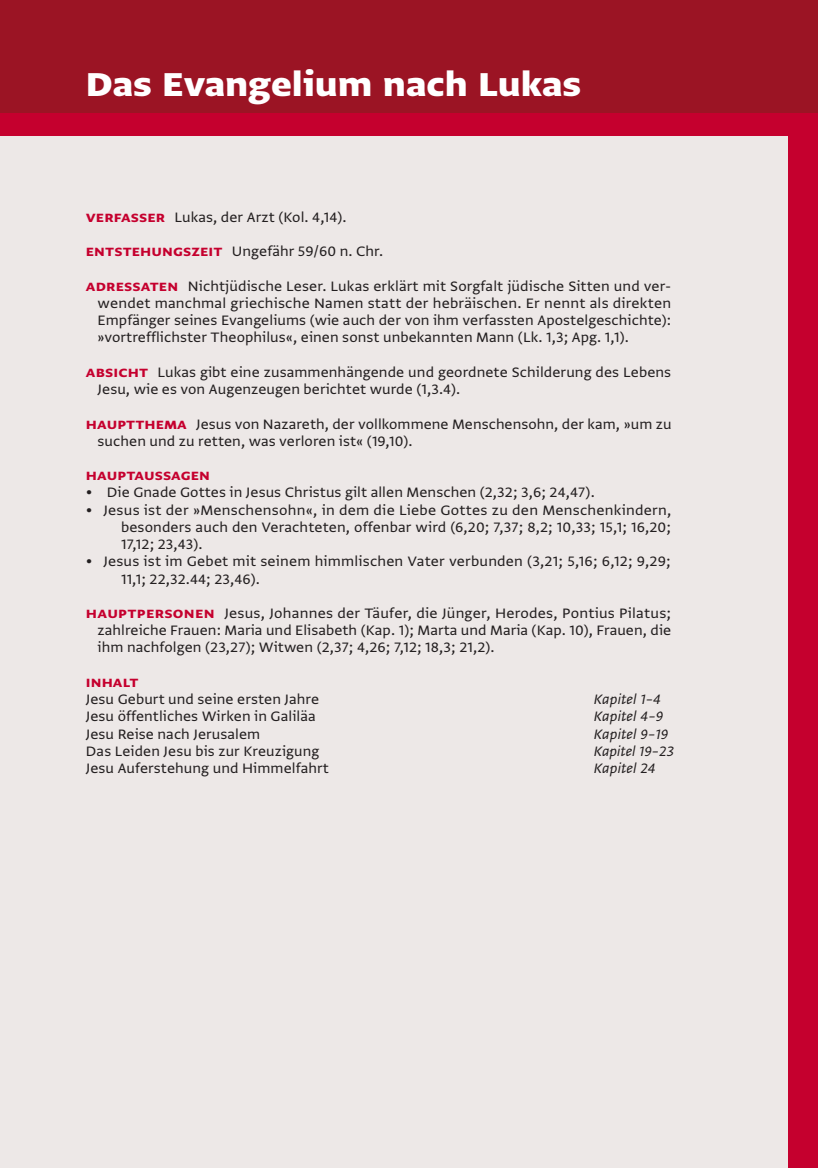
<style>
.page{position:relative;width:818px;height:1168px;background:#fff}
.page>*{position:absolute;margin:0;border:0;box-sizing:border-box;transform-origin:0 0}
.t1{font:39.2px "Greta Sans Std Hea";color:#fff;scale:1.05 1}
.t2{font:17.68px "Greta Sans Std Bld";letter-spacing:.005em;color:#c5002e;scale:1.04 1}
.t3{font:16.1px/17.2px "Greta Sans Std";letter-spacing:.005em;color:#231f20;scale:1.04 1}
.t4{font:16.1px/17.2px "Greta Sans Std";letter-spacing:.005em;color:#231f20;text-align:justify;scale:1.05 1}
.t5{font:italic 16.1px "Greta Sans Std";letter-spacing:.005em;color:#231f20;scale:1.04 1}
.t6{font:16.1px "Greta Sans Std";letter-spacing:.005em;color:#231f20}
.t7{font:italic 16.1px "Greta Sans Std";letter-spacing:.005em;color:#231f20}
.s1{font-family:"Greta Sans Std Bld";font-size:17.68px;color:#c5002e}
</style>
<div class="page">
<div style="left:0;top:136px;width:787px;height:1032px;background:#ede8e7"></div>
<div style="left:0;top:0;width:817px;height:134px;background:#9b1424"></div>
<div style="left:0;top:114px;width:817px;height:22px;background:#c5002e"></div>
<div style="left:787px;top:130px;width:30px;height:1038px;background:#c5002e"></div>
<h1 class="t1" style="left:86px;top:61px;width:473px">Das Evangelium nach Lukas</h1>
<p class="t3" style="left:86px;top:199px;width:564px;line-height:34.5px"><span class="s1">Verfasser</span> Lukas, der Arzt (Kol. 4,14).<br><span class="s1">Entstehungszeit</span> Ungefähr 59/60 n. Chr.<br><span class="s1">Adressaten</span> Nichtjüdische Leser. Lukas erklärt mit Sorgfalt jüdische Sitten und ver-</p>
<p class="t4" style="left:98px;top:294px;width:547px">wendet manchmal griechische Namen statt der hebräischen. Er nennt als direkten Empfänger seines Evangeliums (wie auch der von ihm verfassten Apostelgeschichte): »vortrefflichster Theophilus«, einen sonst unbekannten Mann (Lk. 1,3; Apg. 1,1).</p>
<p class="t3" style="left:98px;top:363px;width:552px;text-indent:-12px"><span class="s1">Absicht</span> Lukas gibt eine zusammenhängende und geordnete Schilderung des Lebens<br>Jesu, wie es von Augenzeugen berichtet wurde (1,3.4).</p>
<p class="t3" style="left:98px;top:415px;width:553px;text-indent:-12px"><span class="s1">Hauptthema</span> Jesus von Nazareth, der vollkommene Menschensohn, der kam, »um zu suchen und zu retten, was verloren ist« (19,10).</p>
<p class="t2" style="left:86px;top:464px;width:121px">Hauptaussagen</p>
<p class="t3" style="left:86px;top:484px;width:490px">• Die Gnade Gottes in Jesus Christus gilt allen Menschen (2,32; 3,6; 24,47).</p>
<p class="t3" style="left:121px;top:501px;width:530px;text-align:justify;text-indent:-35px">• Jesus ist der »Menschensohn«, in dem die Liebe Gottes zu den Menschenkindern, besonders auch den Verachteten, offenbar wird (6,20; 7,37; 8,2; 10,33; 15,1; 16,20; 17,12; 23,43).</p>
<p class="t3" style="left:121px;top:552px;width:530px;text-indent:-35px">• Jesus ist im Gebet mit seinem himmlischen Vater verbunden (3,21; 5,16; 6,12; 9,29;<br>11,1; 22,32.44; 23,46).</p>
<p class="t4" style="left:98px;top:604px;width:547px;text-indent:-12px"><span class="s1">Hauptpersonen</span> Jesus, Johannes der Täufer, die Jünger, Herodes, Pontius Pilatus; zahlreiche Frauen: Maria und Elisabeth (Kap. 1); Marta und Maria (Kap. 10), Frauen, die ihm nachfolgen (23,27); Witwen (2,37; 4,26; 7,12; 18,3; 21,2).</p>
<p class="t2" style="left:86px;top:671px;width:52px">Inhalt</p>
<p class="t3" style="left:86px;top:690px;width:226px">Jesu Geburt und seine ersten Jahre</p>
<p class="t5" style="left:593px;top:690px;width:66px">Kapitel 1–4</p>
<p class="t3" style="left:86px;top:707px;width:222px">Jesu öffentliches Wirken in Galiläa</p>
<p class="t5" style="left:593px;top:707px;width:68px">Kapitel 4–9</p>
<p class="t3" style="left:86px;top:725px;width:169px">Jesu Reise nach Jerusalem</p>
<p class="t5" style="left:593px;top:724px;width:73px">Kapitel 9–19</p>
<p class="t6" style="left:86px;top:741px;width:235px">Das Leiden Jesu bis zur Kreuzigung</p>
<p class="t7" style="left:593px;top:741px;width:82px">Kapitel 19–23</p>
<p class="t3" style="left:86px;top:759px;width:235px">Jesu Auferstehung und Himmelfahrt</p>
<p class="t5" style="left:593px;top:758px;width:61px">Kapitel 24</p>
</div>
